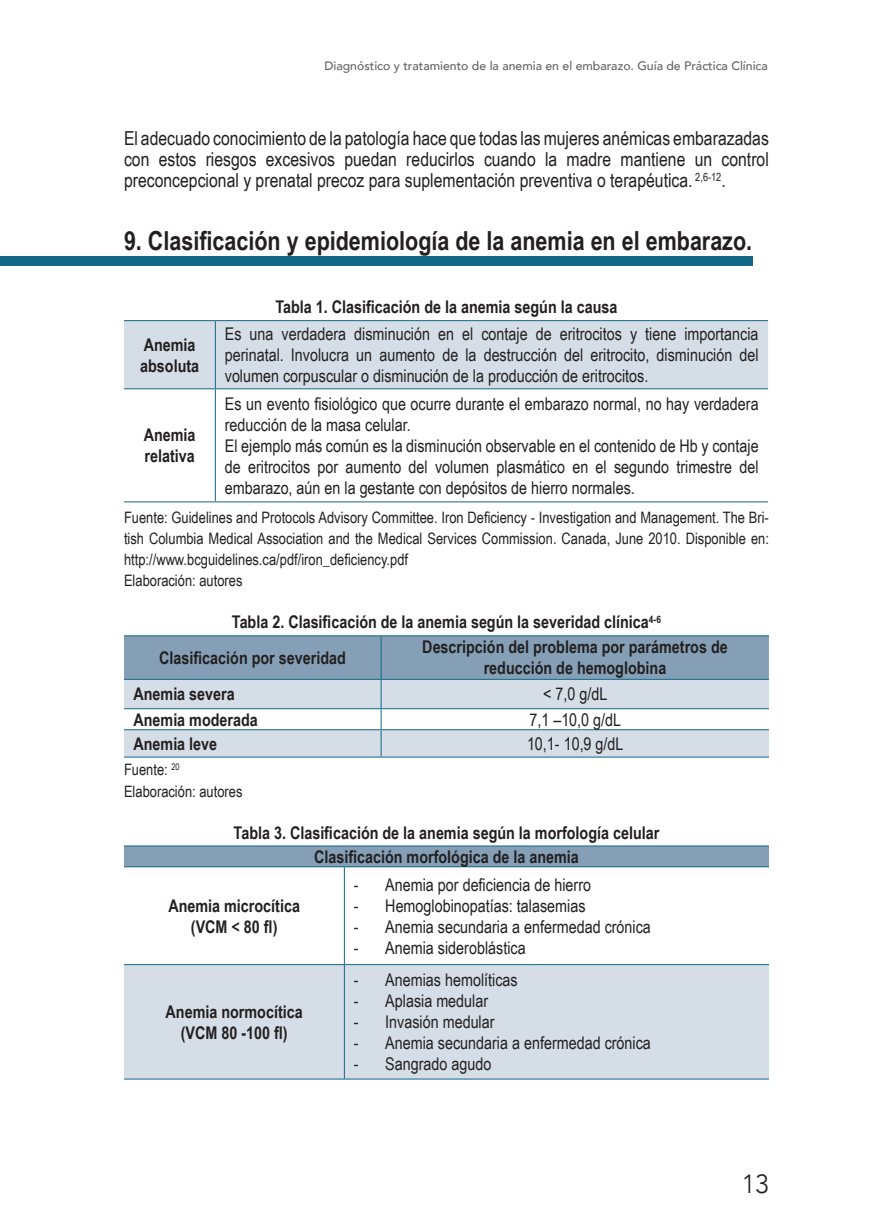
<style>
.page{position:relative;width:893px;height:1231px;background:#fff}
.page>*{position:absolute;margin:0;border:0;box-sizing:border-box;transform-origin:0 0}
.t1{font:700 26.25px "Arial Narrow";color:#231f20}
.t2{font:300 26.25px "Avenir";color:#231f20}
.t3{font:19.25px/21px "Arial Narrow";color:#231f20;text-align:justify}
.t4{font:17.5px/21px "Arial Narrow";color:#231f20;text-align:justify}
.t5{font:700 17.5px/21px "Arial Narrow";color:#231f20;text-align:center}
.t6{font:15.75px/21px "Arial Narrow";color:#231f20}
.t7{font:500 12.25px "Avenir";color:#636366}
.s1{font-style:italic}
</style>
<div class="page">
<div style="left:124px;top:321px;width:644px;height:67px;background:#d5dee6"></div>
<hr style="left:215px;top:389px;width:1px;height:112px;background:#116785">
<hr style="left:124px;top:501px;width:91px;height:1px;background:#116785">
<hr style="left:215px;top:501px;width:553px;height:1px;background:#116785">
<hr style="left:124px;top:320px;width:91px;height:1px;background:#116785">
<hr style="left:124px;top:388px;width:91px;height:1px;background:#116785">
<hr style="left:215px;top:320px;width:553px;height:1px;background:#116785">
<hr style="left:215px;top:321px;width:1px;height:67px;background:#116785">
<hr style="left:215px;top:388px;width:553px;height:1px;background:#116785">
<svg style="left:124px;top:636px;width:645px;height:120px"></svg>
<hr style="left:124px;top:756px;width:257px;height:1px;background:#116785">
<hr style="left:381px;top:756px;width:388px;height:1px;background:#116785">
<hr style="left:124px;top:635px;width:257px;height:1px;background:#116785">
<hr style="left:381px;top:635px;width:388px;height:1px;background:#116785">
<hr style="left:381px;top:636px;width:1px;height:43px;background:#116785">
<hr style="left:124px;top:679px;width:257px;height:1px;background:#116785">
<hr style="left:381px;top:679px;width:388px;height:1px;background:#116785">
<div style="left:124px;top:845px;width:645px;height:21px;background:#85a0b6"></div>
<div style="left:124px;top:965px;width:645px;height:113px;background:#d5dee6"></div>
<hr style="left:344px;top:867px;width:1px;height:97px;background:#116785">
<hr style="left:124px;top:845px;width:220px;height:1px;background:#116785">
<hr style="left:344px;top:845px;width:186px;height:1px;background:#116785">
<hr style="left:530px;top:845px;width:239px;height:1px;background:#116785">
<hr style="left:124px;top:866px;width:220px;height:1px;background:#116785">
<hr style="left:344px;top:866px;width:186px;height:1px;background:#116785">
<hr style="left:530px;top:866px;width:239px;height:1px;background:#116785">
<hr style="left:124px;top:964px;width:220px;height:1px;background:#116785">
<hr style="left:344px;top:964px;width:186px;height:1px;background:#116785">
<hr style="left:530px;top:964px;width:239px;height:1px;background:#116785">
<hr style="left:344px;top:964px;width:1px;height:114px;background:#116785">
<hr style="left:124px;top:1078px;width:220px;height:1px;background:#116785">
<hr style="left:344px;top:1078px;width:186px;height:1px;background:#116785">
<hr style="left:530px;top:1078px;width:239px;height:1px;background:#116785">
<div style="left:0;top:256px;width:753px;height:9px;background:#116785"></div>
<p class="t7" style="left:324px;top:55px;width:445px">Diagnóstico y tratamiento de la anemia en el embarazo. Guía de Práctica Clínica</p>
<p class="t3" style="left:124px;top:127px;width:646px">El adecuado conocimiento de la patología hace que todas las mujeres anémicas embarazadas con estos riesgos excesivos puedan reducirlos cuando la madre mantiene un control preconcepcional y prenatal precoz para suplementación preventiva o terapéutica. <sup>2,6-12</sup>.</p>
<h1 class="t1" style="left:124px;top:221px;width:630px">9. Clasificación y epidemiología de la anemia en el embarazo.</h1>
<p class="t5" style="left:275px;top:295px;width:343px">Tabla 1. Clasificación de la anemia según la causa</p>
<p class="t5" style="left:140px;top:333px;width:61px;text-align:left">Anemia absoluta</p>
<p class="t4" style="left:225px;top:323px;width:535px">Es una verdadera disminución en el contaje de eritrocitos y tiene importancia perinatal. Involucra un aumento de la destrucción del eritrocito, disminución del volumen corpuscular o disminución de la producción de eritrocitos.</p>
<p class="t4" style="left:225px;top:392px;width:535px;text-align:left">Es un evento fisiológico que ocurre durante el embarazo normal, no hay verdadera reducción de la masa celular.<br>El ejemplo más común es la disminución observable en el contenido de Hb y contaje de eritrocitos por aumento del volumen plasmático en el segundo trimestre del embarazo, aún en la gestante con depósitos de hierro normales.</p>
<p class="t6" style="left:124px;top:506px;width:646px">Fuente: Guidelines and Protocols Advisory Committee. Iron Deficiency - Investigation and Management. The Bri&shy;tish Columbia Medical Association and the Medical Services Commission. Canada, June 2010. Disponible en: http://www.bcguidelines.ca/pdf/iron_deficiency.pdf<br>Elaboración: autores</p>
<p class="t5" style="left:159px;top:603px;width:503px;line-height:35.5px;text-align:left;text-indent:73px">Tabla 2. Clasificación de la anemia según la severidad clínica<sup>4-6<br></sup>Clasificación por severidad</p>
<p class="t5" style="left:144px;top:423px;width:53px;text-align:left">Anemia relativa</p>
<p class="t5" style="left:422px;top:636px;width:307px">Descripción del problema por parámetros de reducción de hemoglobina</p>
<p class="t5" style="left:133px;top:682px;width:103px">Anemia severa</p>
<p class="t4" style="left:543px;top:683px;width:66px"><span class="s1">&lt;</span> 7,0 g/dL</p>
<p class="t5" style="left:133px;top:708px;width:126px">Anemia moderada</p>
<p class="t4" style="left:529px;top:708px;width:93px">7,1 –10,0 g/dL</p>
<p class="t5" style="left:133px;top:732px;width:85px">Anemia leve</p>
<p class="t4" style="left:527px;top:732px;width:98px">10,1- 10,9 g/dL</p>
<p class="t6" style="left:124px;top:758px;width:120px">Fuente: <sup>20<br></sup>Elaboración: autores</p>
<p class="t5" style="left:234px;top:819px;width:427px;line-height:24.2px">Tabla 3. Clasificación de la anemia según la morfología celular<br>Clasificación morfológica de la anemia</p>
<p class="t5" style="left:168px;top:894px;width:133px">Anemia microcítica (VCM &lt; 80 fl)</p>
<p class="t4" style="left:354px;top:873px;width:239px">- Anemia por deficiencia de hierro</p>
<p class="t4" style="left:354px;top:894px;width:233px">- Hemoglobinopatías: talasemias</p>
<p class="t4" style="left:354px;top:915px;width:299px">- Anemia secundaria a enfermedad crónica</p>
<p class="t4" style="left:354px;top:936px;width:173px">- Anemia sideroblástica</p>
<p class="t5" style="left:166px;top:1000px;width:139px">Anemia normocítica (VCM 80 -100 fl)</p>
<p class="t4" style="left:354px;top:968px;width:165px">- Anemias hemolíticas</p>
<p class="t4" style="left:354px;top:989px;width:136px">- Aplasia medular</p>
<p class="t4" style="left:354px;top:1010px;width:142px">- Invasión medular</p>
<p class="t4" style="left:354px;top:1031px;width:299px">- Anemia secundaria a enfermedad crónica</p>
<p class="t4" style="left:354px;top:1052px;width:139px">- Sangrado agudo</p>
<h1 class="t2" style="left:742px;top:1167px;width:29px">13</h1>
</div>
